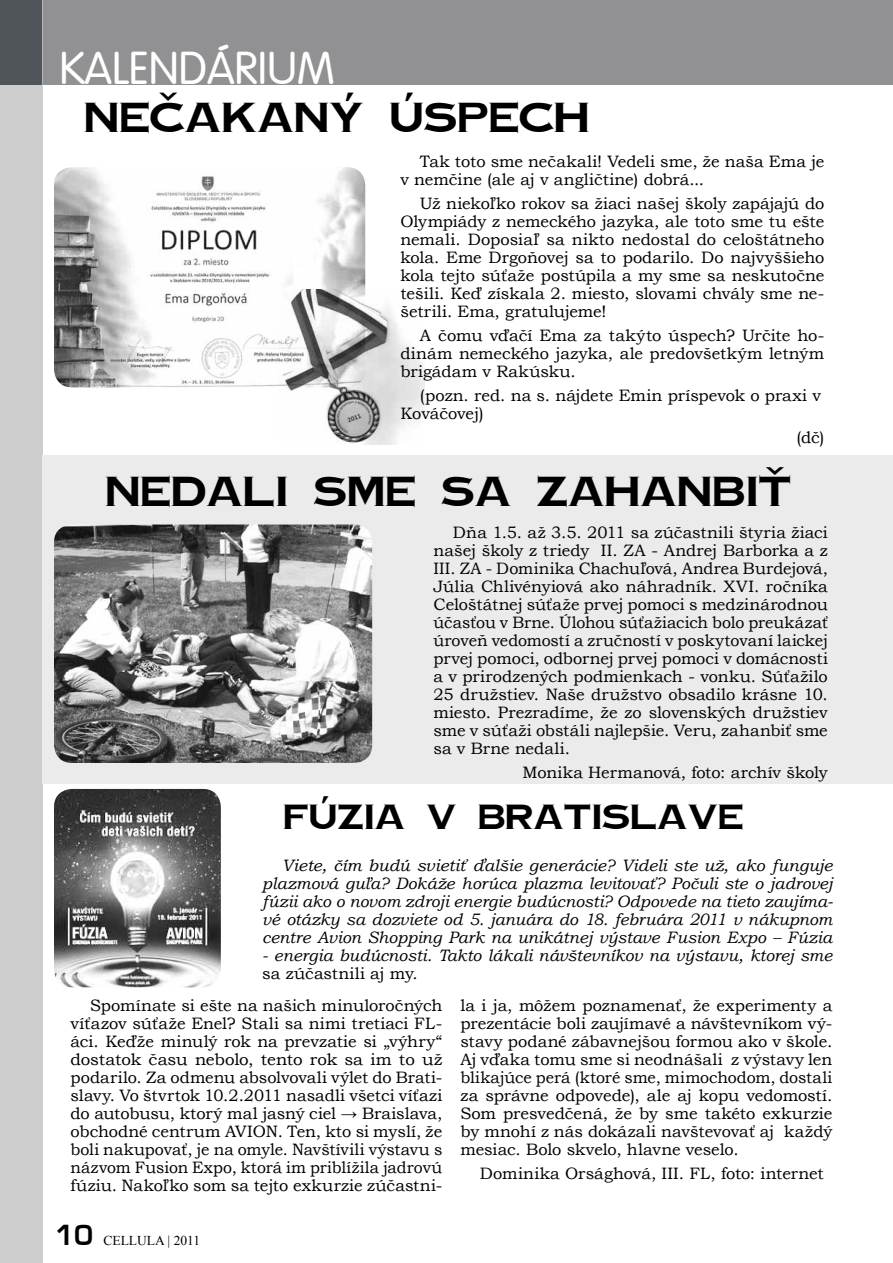
<style>
.page{position:relative;width:893px;height:1263px;background:#fff}
.page>*{position:absolute;margin:0;border:0;box-sizing:border-box;transform-origin:0 0}
.t1{font:45px "Vogue CE";color:#fff}
.t2{font:36px "Copper Pot CE Bold";color:#000}
.t3{font:30px "Copper Pot CE Bold";color:#000}
.t4{font:16.5px/18px "Bookman Old Style";color:#000;text-align:justify}
.t5{font:italic 16.5px/18px "Bookman Old Style";color:#000;text-align:justify}
.t6{font:13.5px "Times New Roman";color:#000}
.s1{font-family:"Euromode CE Bold";font-size:27px}
</style>
<div class="page">
<div style="left:43px;top:0;width:850px;height:85px;background:#919193"></div>
<div style="left:0;top:85px;width:43px;height:1178px;background:#cecdce"></div>
<div style="left:0;top:0;width:43px;height:85px;background:#4f5559"></div>
<div style="left:43px;top:455px;width:850px;height:329px;background:#ecebeb"></div>
<img style="left:54px;top:167px;width:311px;height:220px">
<img style="left:279px;top:289px;width:145px;height:156px">
<img style="left:54px;top:789px;width:167px;height:198px">
<img style="left:54px;top:524px;width:318px;height:239px">
<h1 class="t1" style="left:60px;top:43px;width:276px">KALEN DÁRIUM</h1>
<h2 class="t2" style="left:84px;top:93px;width:507px">NEČAKANÝ ÚSPECH</h2>
<p class="t4" style="left:400px;top:153px;width:425px;text-indent:20px">Tak toto sme nečakali! Vedeli sme, že naša Ema je v nemčine (ale aj v angličtine) dobrá...</p>
<p class="t4" style="left:400px;top:195px;width:425px;text-indent:20px">Už niekoľko rokov sa žiaci našej školy zapájajú do Olympiády z nemeckého jazyka, ale toto sme tu ešte nemali. Doposiaľ sa nikto nedostal do celoštátneho kola. Eme Drgoňovej sa to podarilo. Do najvyššieho kola tejto súťaže postúpila a my sme sa neskutočne tešili. Keď získala 2. miesto, slovami chvály sme ne&shy;šetrili. Ema, gratulujeme!</p>
<p class="t4" style="left:400px;top:327px;width:426px;text-indent:20px">A čomu vďačí Ema za takýto úspech? Určite ho&shy;dinám nemeckého jazyka, ale predovšetkým letným brigádam v Rakúsku.</p>
<p class="t4" style="left:400px;top:387px;width:422px;text-indent:20px">(pozn. red. na s. nájdete Emin príspevok o praxi v<br>Kováčovej)</p>
<p class="t4" style="left:796px;top:429px;width:30px">(dč)</p>
<h2 class="t2" style="left:105px;top:467px;width:688px">NEDALI SME SA ZAHANBIŤ</h2>
<p class="t4" style="left:433px;top:523px;width:396px;text-indent:20px">Dňa 1.5. až 3.5. 2011 sa zúčastnili štyria žiaci našej školy z triedy II. ZA - Andrej Barborka a z III. ZA - Dominika Chachuľová, Andrea Burdejová, Júlia Chlivényiová ako náhradník. XVI. ročníka Celoštátnej súťaže prvej pomoci s medzinárodnou účasťou v Brne. Úlohou súťažiacich bolo preukázať úroveň vedomostí a zručností v poskytovaní laickej prvej pomoci, odbornej prvej pomoci v domácnosti a v prirodzených podmienkach - vonku. Súťažilo 25 družstiev. Naše družstvo obsadilo krásne 10. miesto. Prezradíme, že zo slovenských družstiev sme v súťaži obstáli najlepšie. Veru, zahanbiť sme sa v Brne nedali.</p>
<p class="t4" style="left:522px;top:763px;width:307px">Monika Hermanová, foto: archív školy</p>
<h3 class="t3" style="left:283px;top:796px;width:462px">FÚZIA V BRATISLAVE</h3>
<p class="t5" style="left:262px;top:856px;width:572px;text-indent:20px">Viete, čím budú svietiť ďalšie generácie? Videli ste už, ako funguje plazmová guľa? Dokáže horúca plazma levitovať? Počuli ste o jadrovej fúzii ako o novom zdroji energie budúcnosti? Odpovede na tieto zaujíma&shy;vé otázky sa dozviete od 5. januára do 18. februára 2011 v nákupnom centre Avion Shopping Park na unikátnej výstave Fusion Expo – Fúzia</p>
<p class="t5" style="left:262px;top:946px;width:572px">- energia budúcnosti. Takto lákali návštevníkov na výstavu, ktorej sme</p>
<p class="t4" style="left:262px;top:965px;width:157px">sa zúčastnili aj my.</p>
<p class="t4" style="left:70px;top:996px;width:373px;text-indent:20px">Spomínate si ešte na našich minuloročných víťazov súťaže Enel? Stali sa nimi tretiaci FL&shy;áci. Keďže minulý rok na prevzatie si „výhry“ dostatok času nebolo, tento rok sa im to už podarilo. Za odmenu absolvovali výlet do Brati&shy;slavy. Vo štvrtok 10.2.2011 nasadli všetci víťazi do autobusu, ktorý mal jasný ciel → Braislava, obchodné centrum AVION. Ten, kto si myslí, že boli nakupovať, je na omyle. Navštívili výstavu s názvom Fusion Expo, ktorá im priblížila jadrovú fúziu. Nakoľko som sa tejto exkurzie zúčastni-</p>
<p class="t4" style="left:460px;top:996px;width:373px">la i ja, môžem poznamenať, že experimenty a prezentácie boli zaujímavé a návštevníkom vý&shy;stavy podané zábavnejšou formou ako v škole.<br>Aj vďaka tomu sme si neodnášali z výstavy len blikajúce perá (ktoré sme, mimochodom, dostali za správne odpovede), ale aj kopu vedomostí.<br>Som presvedčená, že by sme takéto exkurzie by mnohí z nás dokázali navštevovať aj každý mesiac. Bolo skvelo, hlavne veselo.</p>
<p class="t4" style="left:480px;top:1164px;width:345px">Dominika Orsághová, III. FL, foto: internet</p>
<p class="t6" style="left:55px;top:1232px;width:146px"><span class="s1">10</span> CELLULA | 2011</p>
</div>
